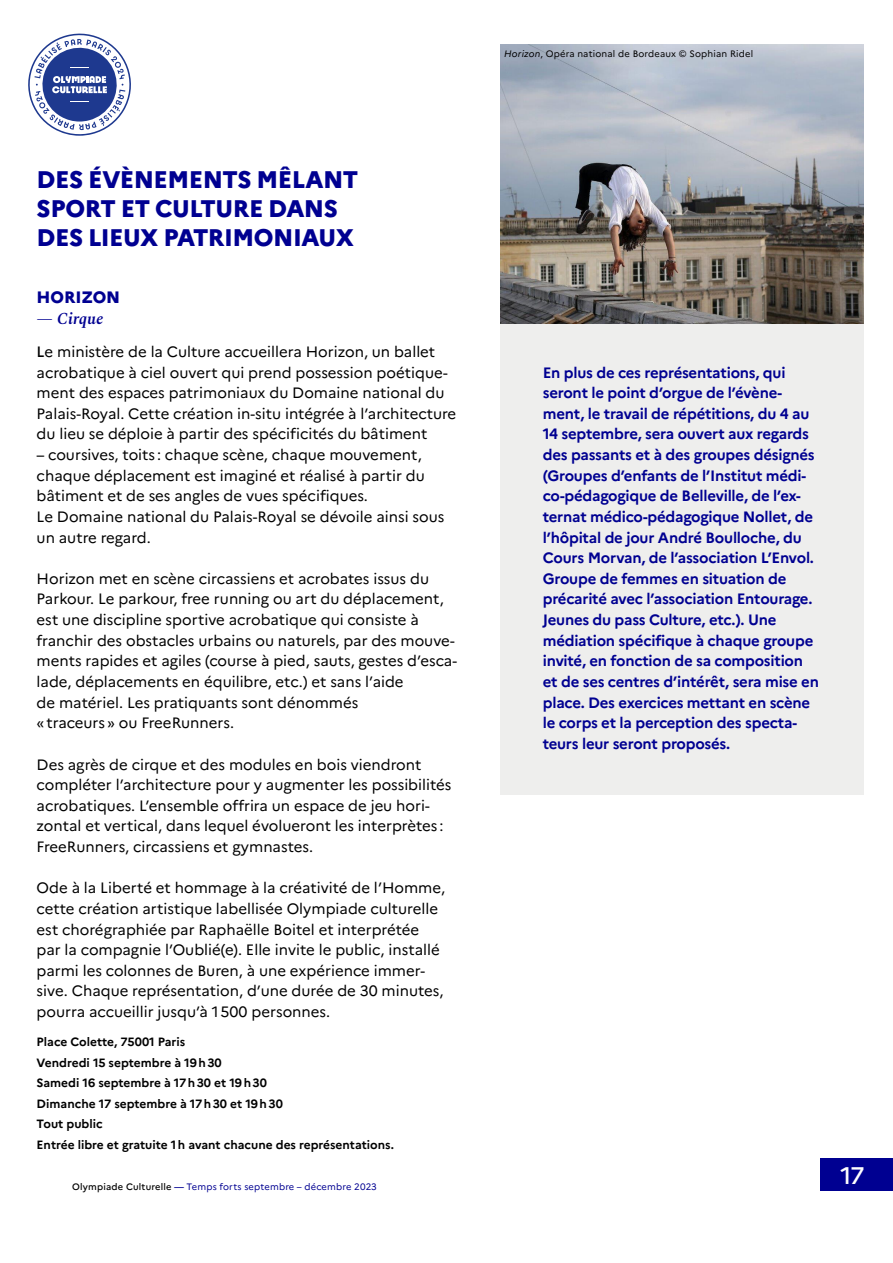
<style>
.page{position:relative;width:893px;height:1263px;background:#fff}
.page>*{position:absolute;margin:0;border:0;box-sizing:border-box;transform-origin:0 0}
.t1{font:800 24px/28.8px "Marianne";letter-spacing:-.02em;color:#000091}
.t2{font:500 24px "Marianne";color:#fff}
.t3{font:800 16.5px "Marianne";letter-spacing:-.005em;color:#000091}
.t4{font:italic 600 16.5px "Spectral";color:#000091}
.t5{font:15px/20.7px "Marianne";color:#000}
.t6{font:700 15px/20.7px "Marianne";letter-spacing:-.015em;color:#000091}
.t7{font:700 12px/20.7px "Marianne";color:#000}
.t8{font:9.3px "Marianne";letter-spacing:.02em;color:#000091}
.t9{font:9.3px "Marianne";letter-spacing:.02em;color:#000}
.s1{font-weight:500}
.s2{font-weight:500;color:#000}
.s3{font-style:italic}
</style>
<div class="page">
<div style="left:500px;top:324px;width:364px;height:470px;background:#eeeeed"></div>
<img style="left:500px;top:44px;width:364px;height:280px">
<div style="left:821px;top:1158px;width:72px;height:33px;background:#000091"></div>
<svg style="left:28px;top:33px;width:103px;height:103px"></svg>
<h1 class="t1" style="left:37px;top:165px;width:323px">DES ÉVÈNEMENTS MÊLANT<br>SPORT ET CULTURE DANS<br>DES LIEUX PATRIMONIAUX</h1>
<p class="t3" style="left:37px;top:287px;width:85px">HORIZON</p>
<p class="t4" style="left:37px;top:306px;width:68px">— Cirque</p>
<p class="t5" style="left:37px;top:341px;width:421px"><span class="s1">L</span>e ministère de la Culture accueillera Horizon, un ballet acrobatique à ciel ouvert qui prend possession poétique&shy;ment des espaces patrimoniaux du Domaine national du Palais-Royal. Cette création in-situ intégrée à l’architecture du lieu se déploie à partir des spécificités du bâtiment</p>
<p class="t5" style="left:37px;top:444px;width:409px">– coursives, toits : chaque scène, chaque mouvement, chaque déplacement est imaginé et réalisé à partir du bâtiment et de ses angles de vues spécifiques.<br>Le Domaine national du Palais-Royal se dévoile ainsi sous un autre regard.</p>
<p class="t5" style="left:37px;top:568px;width:422px">Horizon met en scène circassiens et acrobates issus du Parkour. Le parkour, free running ou art du déplacement, est une discipline sportive acrobatique qui consiste à franchir des obstacles urbains ou naturels, par des mouve&shy;ments rapides et agiles (course à pied, sauts, gestes d’esca&shy;lade, déplacements en équilibre, etc.) et sans l’aide<br>de matériel. Les pratiquants sont dénommés<br>«traceurs» ou FreeRunners.</p>
<p class="t5" style="left:37px;top:754px;width:416px">Des agrès de cirque et des modules en bois viendront compléter l’architecture pour y augmenter les possibilités acrobatiques. L’ensemble offrira un espace de jeu hori&shy;zontal et vertical, dans lequel évolueront les interprètes :<br>FreeRunners, circassiens et gymnastes.</p>
<p class="t5" style="left:37px;top:877px;width:410px">Ode à la Liberté et hommage à la créativité de l’Homme, cette création artistique labellisée Olympiade culturelle est chorégraphiée par Raphaëlle Boitel et interprétée par la compagnie l’Oublié(e). Elle invite le public, installé parmi les colonnes de Buren, à une expérience immer&shy;sive. Chaque représentation, d’une durée de 30 minutes, pourra accueillir jusqu’à 1500 personnes.</p>
<p class="t7" style="left:37px;top:1031px;width:359px">Place Colette, 75001 Paris<br>Vendredi 15 septembre à 19h30<br>Samedi 16 septembre à 17h30 et 19h30<br>Dimanche 17 septembre à 17h30 et 19h30<br>Tout public<br>Entrée libre et gratuite 1h avant chacune des représentations.</p>
<p class="t8" style="left:72px;top:1181px;width:306px"><span class="s2">Olympiade Culturelle</span> <span class="s1">—</span> Temps forts septembre – décembre 2023</p>
<p class="t9" style="left:504px;top:48px;width:251px"><span class="s3">Horizon</span>, Opéra national de Bordeaux © Sophian Ridel</p>
<p class="t6" style="left:543px;top:362px;width:278px">En plus de ces représentations, qui seront le point d’orgue de l’évène&shy;ment, le travail de répétitions, du 4 au 14 septembre, sera ouvert aux regards des passants et à des groupes désignés (Groupes d’enfants de l’Institut médi&shy;co-pédagogique de Belleville, de l’ex&shy;ternat médico-pédagogique Nollet, de l’hôpital de jour André Boulloche, du Cours Morvan, de l’association L’Envol.<br>Groupe de femmes en situation de précarité avec l’association Entourage.<br>Jeunes du pass Culture, etc.). Une médiation spécifique à chaque groupe invité, en fonction de sa composition et de ses centres d’intérêt, sera mise en place. Des exercices mettant en scène le corps et la perception des specta&shy;teurs leur seront proposés.</p>
<h1 class="t2" style="left:840px;top:1160px;width:26px">17</h1>
</div>
